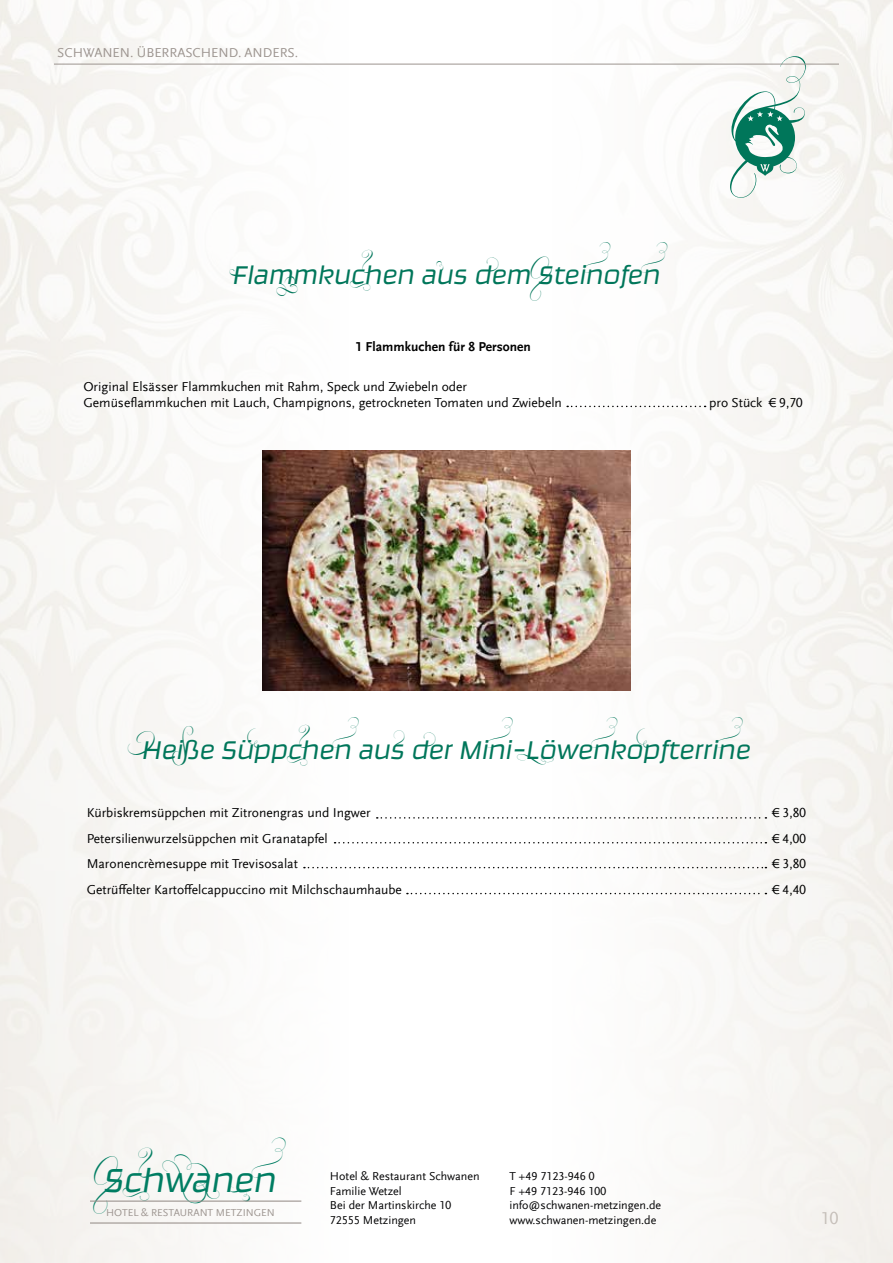
<style>
.page{position:relative;width:893px;height:1263px;background:#fff}
.page>*{position:absolute;margin:0;border:0;box-sizing:border-box;transform-origin:0 0}
.t1{font:italic 300 39px "Ginger Pro";color:#007d62}
.t2{font:italic 300 30px "Ginger Pro";color:#00765a}
.t3{font:18px "Scala Sans Offc";color:#9c948f}
.t4{font:13.5px/25.5px "Scala Sans Offc";color:#000}
.t5{font:13.5px "Scala Sans Offc";color:#9c948f}
.t6{font:700 13.5px "Scala Sans Offc";color:#000}
.t7{font:12px/14.4px "Scala Sans Offc";color:#020203}
.t8{font:10.5px "Scala Sans Offc";color:#9c948f}
</style>
<div class="page">
<hr style="left:90px;top:1200px;width:211px;height:2px;background:#9c948f">
<hr style="left:90px;top:1222px;width:211px;height:1px;background:#9c948f">
<img style="left:263px;top:450px;width:367px;height:241px">
<svg style="left:377px;top:817px;width:389px;height:2px"></svg>
<svg style="left:567px;top:406px;width:139px;height:1px"></svg>
<svg style="left:335px;top:842px;width:431px;height:1px"></svg>
<svg style="left:304px;top:867px;width:462px;height:1px"></svg>
<svg style="left:407px;top:893px;width:359px;height:1px"></svg>
<svg style="left:730px;top:56px;width:76px;height:142px"></svg>
<hr style="left:54px;top:64px;width:785px;height:1px;background:#9c948f">
<p class="t5" style="left:57px;top:46px;width:242px">SCHWANEN. ÜBERRASCHEND. ANDERS.</p>
<h2 class="t2" style="left:233px;top:256px;width:429px">Flammkuchen aus dem Steinofen</h2>
<p class="t6" style="left:355px;top:339px;width:177px">1 Flammkuchen für 8 Personen</p>
<p class="t4" style="left:83px;top:379px;width:480px;line-height:16.2px">Original Elsässer Flammkuchen mit Rahm, Speck und Zwiebeln oder<br>Gemüseflammkuchen mit Lauch, Champignons, getrockneten Tomaten und Zwiebeln</p>
<p class="t4" style="left:709px;top:390px;width:95px">pro Stück € 9,70</p>
<h2 class="t2" style="left:142px;top:731px;width:610px">Heiße Süppchen aus der Mini-Löwenkopfterrine</h2>
<p class="t4" style="left:87px;top:800px;width:317px">Kürbiskremsüppchen mit Zitronengras und Ingwer Petersilienwurzelsüppchen mit Granatapfel Maronencrèmesuppe mit Trevisosalat<br>Getrüffelter Kartoffelcappuccino mit Milchschaumhaube</p>
<p class="t4" style="left:772px;top:800px;width:35px;text-align:justify">€ 3,80 € 4,00 € 3,80 € 4,40</p>
<h1 class="t1" style="left:104px;top:1156px;width:174px">Schwanen</h1>
<p class="t8" style="left:106px;top:1206px;width:170px">HOTEL &amp; RESTAURANT METZINGEN</p>
<p class="t7" style="left:330px;top:1169px;width:151px">Hotel &amp; Restaurant Schwanen<br>Familie Wetzel<br>Bei der Martinskirche 10<br>72555 Metzingen</p>
<p class="t7" style="left:509px;top:1169px;width:153px">T +49 7123-946 0<br>F +49 7123-946 100 info@schwanen-metzingen.de www.schwanen-metzingen.de</p>
<h3 class="t3" style="left:821px;top:1208px;width:19px">10</h3>
</div>
